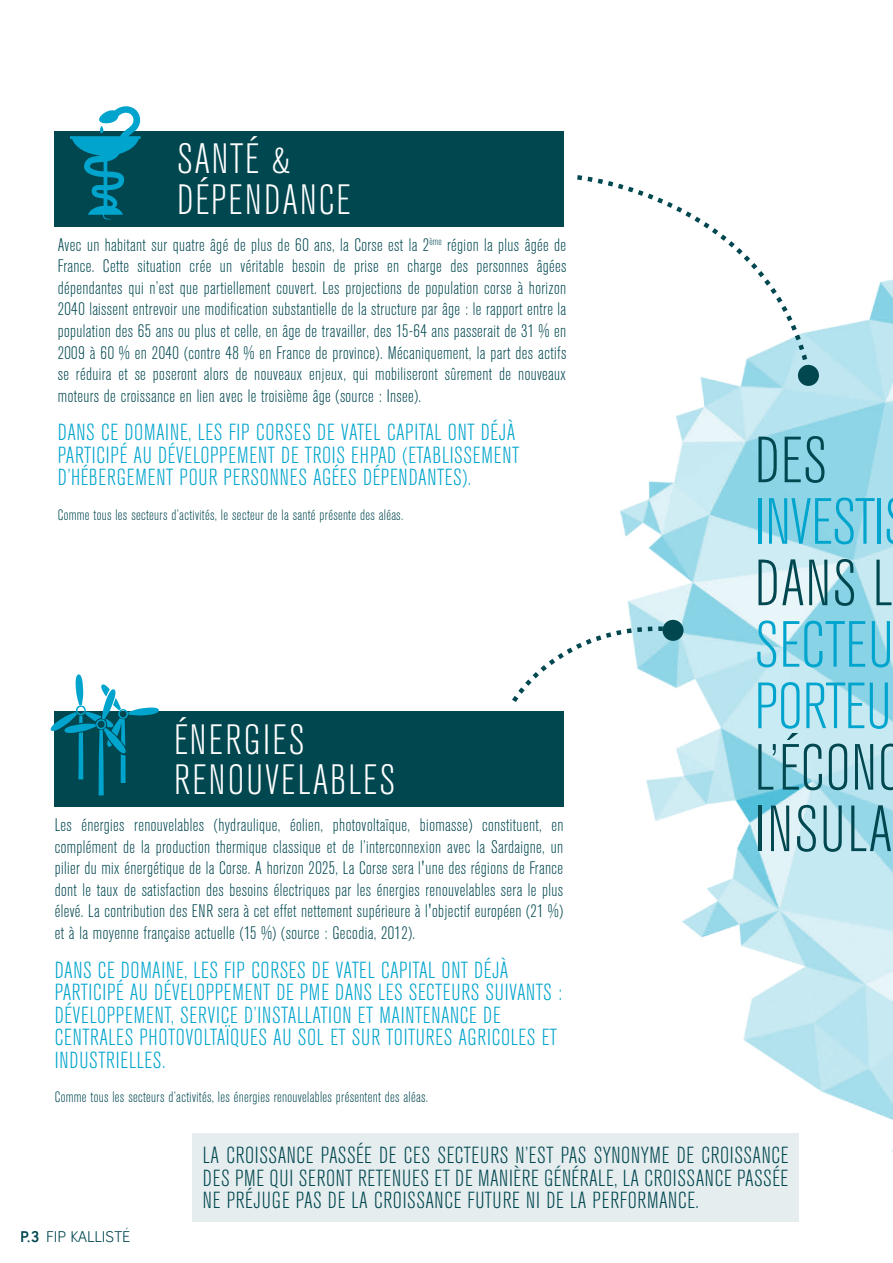
<style>
.page{position:relative;width:893px;height:1263px;background:#fff}
.page>*{position:absolute;margin:0;border:0;box-sizing:border-box;transform-origin:0 0}
.t1{font:300 condensed 64.5px/61.5px "Akzidenz Grotesk BE";letter-spacing:.01em;color:#004750}
.t2{font:300 condensed 64.5px/61.5px "Akzidenz Grotesk BE";letter-spacing:-.01em;color:#00a4cd}
.t3{font:300 condensed 42px/40.5px "Akzidenz Grotesk BE";letter-spacing:.05em;color:#fff}
.t4{font:300 condensed 23.1px/22.5px "Akzidenz Grotesk BE";letter-spacing:.02em;color:#00a4cd}
.t5{font:300 condensed 23.1px/22.5px "Akzidenz Grotesk BE";letter-spacing:.03em;color:#004750;text-align:justify}
.t6{font:300 condensed 18px/21.6px "Akzidenz Grotesk BE";letter-spacing:.02em;color:#004750;text-align:justify}
.t7{font:300 condensed 15px "Akzidenz Grotesk BE";letter-spacing:.02em;color:#004750}
.t8{font:15px "Antagometrica BT Light";color:#004750}
.s1{font-family:"Antagometrica BT";font-weight:700}
</style>
<div class="page">
<div style="left:54px;top:131px;width:510px;height:95px;background:#004750"></div>
<div style="left:54px;top:712px;width:510px;height:95px;background:#004750"></div>
<img style="left:620px;top:280px;width:272px;height:840px">
<div style="left:192px;top:1133px;width:607px;height:88px;background:#e6edee"></div>
<svg style="left:577px;top:175px;width:238px;height:210px"></svg>
<svg style="left:512px;top:624px;width:161px;height:81px"></svg>
<div style="left:798px;top:365px;width:21px;height:21px;background:#004750;border-radius:50%"></div>
<div style="left:662px;top:620px;width:21px;height:21px;background:#004750;border-radius:50%"></div>
<svg style="left:51px;top:674px;width:108px;height:121px"></svg>
<svg style="left:70px;top:106px;width:71px;height:113px"></svg>
<h2 class="t3" style="left:177px;top:140px;width:175px">SANTÉ &amp;<br>DÉPENDANCE</h2>
<p class="t6" style="left:58px;top:234px;width:510px">Avec un habitant sur quatre âgé de plus de 60 ans, la Corse est la 2<sup>ème</sup> région la plus âgée de France. Cette situation crée un véritable besoin de prise en charge des personnes âgées dépendantes qui n’est que partiellement couvert. Les projections de population corse à horizon 2040 laissent entrevoir une modification substantielle de la structure par âge : le rapport entre la population des 65 ans ou plus et celle, en âge de travailler, des 15-64 ans passerait de 31 % en 2009 à 60 % en 2040 (contre 48 % en France de province). Mécaniquement, la part des actifs se réduira et se poseront alors de nouveaux enjeux, qui mobiliseront sûrement de nouveaux moteurs de croissance en lien avec le troisième âge (source : Insee).</p>
<p class="t4" style="left:58px;top:422px;width:463px">DANS CE DOMAINE, LES FIP CORSES DE VATEL CAPITAL ONT DÉJÀ<br>PARTICIPÉ AU DÉVELOPPEMENT DE TROIS EHPAD (ETABLISSEMENT<br>D’HÉBERGEMENT POUR PERSONNES AGÉES DÉPENDANTES).</p>
<p class="t7" style="left:58px;top:506px;width:347px">Comme tous les secteurs d’activités, le secteur de la santé présente des aléas.</p>
<h2 class="t3" style="left:174px;top:720px;width:222px">ÉNERGIES<br>RENOUVELABLES</h2>
<p class="t6" style="left:55px;top:815px;width:510px">Les énergies renouvelables (hydraulique, éolien, photovoltaïque, biomasse) constituent, en complément de la production thermique classique et de l’interconnexion avec la Sardaigne, un pilier du mix énergétique de la Corse. A horizon 2025, La Corse sera l'une des régions de France dont le taux de satisfaction des besoins électriques par les énergies renouvelables sera le plus élevé. La contribution des ENR sera à cet effet nettement supérieure à l'objectif européen (21 %) et à la moyenne française actuelle (15 %) (source : Gecodia, 2012).</p>
<p class="t4" style="left:55px;top:959px;width:509px">DANS CE DOMAINE, LES FIP CORSES DE VATEL CAPITAL ONT DÉJÀ PARTICIPÉ AU DÉVELOPPEMENT DE PME DANS LES SECTEURS SUIVANTS :<br>DÉVELOPPEMENT, SERVICE D’INSTALLATION ET MAINTENANCE DE CENTRALES PHOTOVOLTAÏQUES AU SOL ET SUR TOITURES AGRICOLES ET INDUSTRIELLES.</p>
<p class="t7" style="left:55px;top:1089px;width:375px">Comme tous les secteurs d’activités, les énergies renouvelables présentent des aléas.</p>
<h1 class="t1" style="left:755px;top:431px;width:74px">DES</h1>
<h1 class="t2" style="left:755px;top:493px;width:132px">INVESTI</h1>
<h1 class="t1" style="left:755px;top:554px;width:140px">DANS L</h1>
<h1 class="t2" style="left:755px;top:616px;width:141px">SECTEU<br>PORTEU</h1>
<h1 class="t1" style="left:755px;top:738px;width:150px">L’ÉCONO<br>INSULA</h1>
<p class="t8" style="left:21px;top:1227px;width:111px"><span class="s1">P.3</span> FIP KALLISTÉ</p>
<p class="t5" style="left:203px;top:1145px;width:587px">LA CROISSANCE PASSÉE DE CES SECTEURS N’EST PAS SYNONYME DE CROISSANCE DES PME QUI SERONT RETENUES ET DE MANIÈRE GÉNÉRALE, LA CROISSANCE PASSÉE NE PRÉJUGE PAS DE LA CROISSANCE FUTURE NI DE LA PERFORMANCE.</p>
</div>
